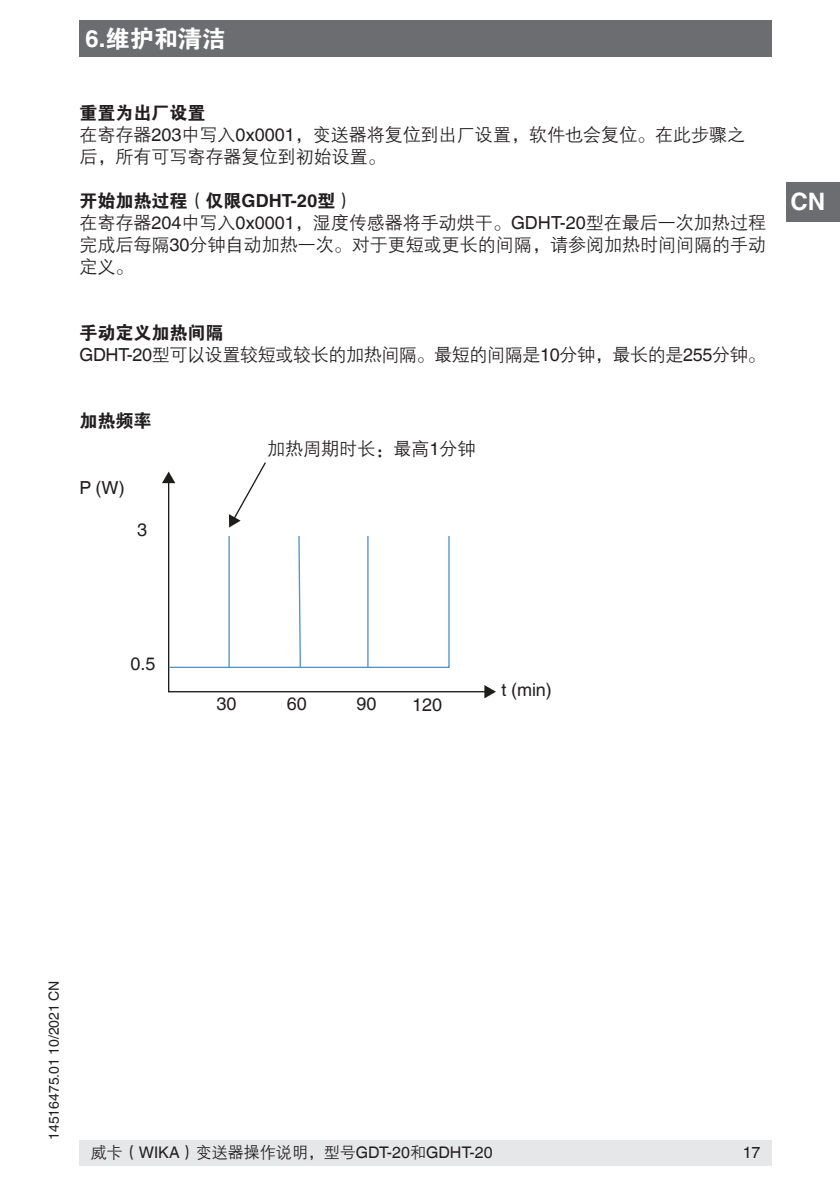
<style>
.page{position:relative;width:840px;height:1191px;background:#fff}
.page>*{position:absolute;margin:0;border:0;box-sizing:border-box;transform-origin:0 0}
.t1{font:24px "FZDHTJW GB1 0";color:#fff}
.t2{font:700 24px "Helvetica World";color:#fff}
.t3{font:18px/22px "FZZDXJW GB1 0";color:#231f20}
.t4{font:18px "FZZDXJW GB1 0";letter-spacing:-.02em;color:#231f20}
.t5{font:18px "FZDHTJW GB1 0";color:#231f20}
.t6{font:18px "Helvetica World";color:#231f20}
.t7{font:16px "Helvetica World";color:#231f20}
.t8{font:14px "Helvetica World";color:#231f20}
.s1{font-family:"Helvetica World";font-weight:700}
.s2{font-family:"Helvetica World"}
.s3{font-family:"FZZDXJW GB1 0"}
</style>
<div class="page">
<div style="left:79px;top:1140px;width:692px;height:25px;background:#e6e7e9"></div>
<div style="left:79px;top:20px;width:692px;height:37px;background:#6c6d70"></div>
<div style="left:785px;top:182px;width:54px;height:39px;background:#6c6d70"></div>
<svg style="left:167px;top:482px;width:317px;height:211px"></svg>
<svg style="left:162px;top:471px;width:13px;height:12px"></svg>
<svg style="left:484px;top:685px;width:11px;height:13px"></svg>
<svg style="left:168px;top:534px;width:282px;height:134px"></svg>
<hr style="left:228px;top:536px;width:2px;height:131px;background:#5493c6">
<svg style="left:229px;top:462px;width:38px;height:65px"></svg>
<h1 class="t1" style="left:85px;top:25px;width:142px"><span class="s1">6.</span>维护和清洁</h1>
<p class="t5" style="left:79px;top:103px;width:127px">重置为出厂设置</p>
<p class="t3" style="left:79px;top:125px;width:667px">在寄存器<span class="s2">203</span>中写入<span class="s2">0x0001</span>，变送器将复位到出厂设置，软件也会复位。在此步骤之后，所有可写寄存器复位到初始设置。</p>
<p class="t5" style="left:79px;top:191px;width:275px">开始加热过程（仅限<span class="s1">GDHT-20</span>型）</p>
<p class="t3" style="left:79px;top:213px;width:688px;text-align:justify">在寄存器<span class="s2">204</span>中写入<span class="s2">0x0001</span>，湿度传感器将手动烘干。<span class="s2">GDHT-20</span>型在最后一次加热过程完成后每隔<span class="s2">30</span>分钟自动加热一次。对于更短或更长的间隔，请参阅加热时间间隔的手动定义。</p>
<p class="t5" style="left:79px;top:323px;width:145px">手动定义加热间隔</p>
<p class="t4" style="left:79px;top:345px;width:687px"><span class="s2">GDHT-20</span>型可以设置较短或较长的加热间隔。最短的间隔是<span class="s2">10</span>分钟，最长的是<span class="s2">255</span>分钟。</p>
<p class="t5" style="left:79px;top:411px;width:73px">加热频率</p>
<p class="t6" style="left:79px;top:477px;width:47px">P (W)</p>
<p class="t6" style="left:137px;top:519px;width:12px">3</p>
<p class="t3" style="left:267px;top:438px;width:210px">加热周期时长：最高<span class="s2">1</span>分钟</p>
<h1 class="t2" style="left:789px;top:188px;width:36px">CN</h1>
<p class="t6" style="left:130px;top:653px;width:27px">0.5</p>
<p class="t6" style="left:216px;top:693px;width:22px">30</p>
<p class="t6" style="left:287px;top:693px;width:22px">60</p>
<p class="t6" style="left:356px;top:693px;width:22px">90</p>
<p class="t6" style="left:412px;top:694px;width:32px">120</p>
<p class="t6" style="left:501px;top:679px;width:52px">t (min)</p>
<p class="t8" style="left:46px;top:1140px;width:161px;rotate:-90deg">14516475.01 10/2021 CN</p>
<p class="t7" style="left:91px;top:1143px;width:403px"><span class="s3">威卡（</span>WIKA<span class="s3">）变送器操作说明，型号</span>GDT-20<span class="s3">和</span>GDHT-20</p>
<p class="t7" style="left:742px;top:1143px;width:19px">17</p>
</div>
